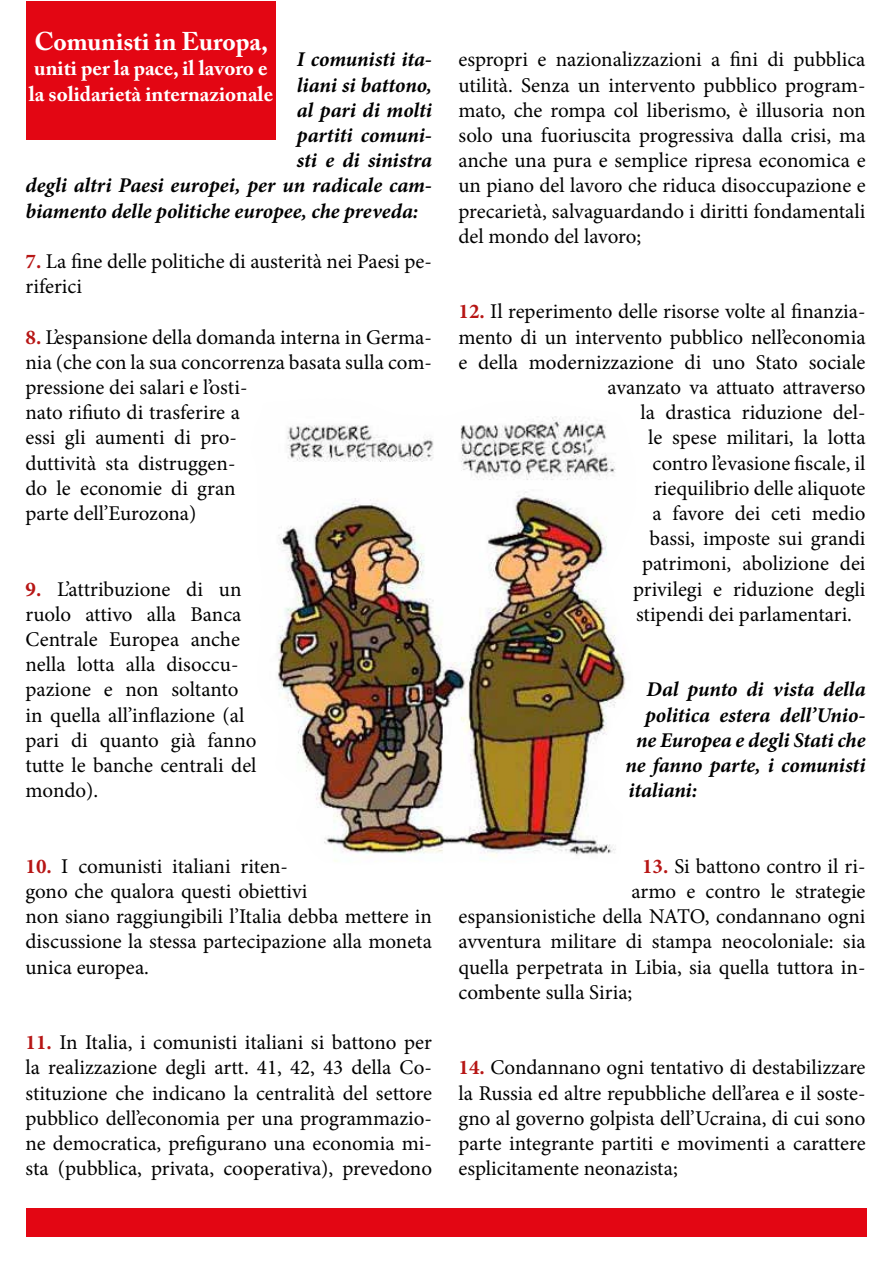
<style>
.page{position:relative;width:893px;height:1263px;background:#fff}
.page>*{position:absolute;margin:0;border:0;box-sizing:border-box;transform-origin:0 0}
.t1{font:700 25.5px "Adobe Caslon Pro";color:#fff}
.t2{font:21px/25.2px "Minion Pro";color:#000}
.t3{font:italic 700 21px "Minion Pro";letter-spacing:-.005em;color:#000}
.t4{font:700 21px/25.2px "Adobe Caslon Pro";color:#fff}
.s1{font-weight:700;color:#b71615}
</style>
<div class="page">
<div style="left:26px;top:1px;width:250px;height:139px;background:#e30613"></div>
<div style="left:26px;top:1208px;width:841px;height:29px;background:#e30613"></div>
<img style="left:278px;top:416px;width:348px;height:446px">
<p class="t1" style="left:34px;top:26px;width:235px">Comunisti in Europa,</p>
<p class="t4" style="left:29px;top:55px;width:246px">uniti per la pace, il lavoro e la solidarietà internazionale</p>
<p class="t3" style="left:297px;top:45px;width:137px">I comunisti ita-</p>
<p class="t3" style="left:297px;top:70px;width:137px">liani si battono,</p>
<p class="t3" style="left:297px;top:95px;width:137px">al pari di molti</p>
<p class="t3" style="left:297px;top:120px;width:137px">partiti comuni-</p>
<p class="t3" style="left:297px;top:145px;width:137px">sti e di sinistra</p>
<p class="t3" style="left:26px;top:171px;width:408px">degli altri Paesi europei, per un radicale cam-</p>
<p class="t3" style="left:26px;top:196px;width:394px">biamento delle politiche europee, che preveda:</p>
<p class="t2" style="left:26px;top:249px;width:408px"><span class="s1">7.</span> La fine delle politiche di austerità nei Paesi pe&shy;riferici</p>
<p class="t2" style="left:26px;top:324px;width:408px"><span class="s1">8.</span> L’espansione della domanda interna in Germa&shy;nia (che con la sua concorrenza basata sulla com&shy;pressione dei salari e l’osti-<br>nato rifiuto di trasferire a<br>essi gli aumenti di pro-<br>duttività sta distruggen-<br>do le economie di gran<br>parte dell’Eurozona)</p>
<p class="t2" style="left:26px;top:576px;width:233px"><span class="s1">9.</span> L’attribuzione di un ruolo attivo alla Banca<br>Centrale Europea anche nella lotta alla disoccu&shy;pazione e non soltanto in quella all’inflazione (al pari di quanto già fanno tutte le banche centrali del mondo).</p>
<p class="t2" style="left:26px;top:853px;width:408px"><span class="s1">10.</span> I comunisti italiani riten-<br>gono che qualora questi obiettivi<br>non siano raggiungibili l’Italia debba mettere in discussione la stessa partecipazione alla moneta unica europea.</p>
<p class="t2" style="left:26px;top:1030px;width:408px;text-align:justify"><span class="s1">11.</span> In Italia, i comunisti italiani si battono per la realizzazione degli artt. 41, 42, 43 della Co&shy;stituzione che indicano la centralità del settore pubblico dell’economia per una programmazio&shy;ne democratica, prefigurano una economia mi&shy;sta (pubblica, privata, cooperativa), prevedono</p>
<p class="t2" style="left:458px;top:47px;width:409px;text-align:justify">espropri e nazionalizzazioni a fini di pubblica utilità. Senza un intervento pubblico program&shy;mato, che rompa col liberismo, è illusoria non solo una fuoriuscita progressiva dalla crisi, ma anche una pura e semplice ripresa economica e un piano del lavoro che riduca disoccupazione e precarietà, salvaguardando i diritti fondamentali del mondo del lavoro;</p>
<p class="t2" style="left:458px;top:299px;width:409px"><span class="s1">12.</span> Il reperimento delle risorse volte al finanzia-</p>
<p class="t2" style="left:458px;top:324px;width:409px">mento di un intervento pubblico nell’economia</p>
<p class="t2" style="left:458px;top:349px;width:409px">e della modernizzazione di uno Stato sociale</p>
<p class="t2" style="left:608px;top:375px;width:260px">avanzato va attuato attraverso</p>
<p class="t2" style="left:641px;top:400px;width:227px">la drastica riduzione del-</p>
<p class="t2" style="left:648px;top:425px;width:219px">le spese militari, la lotta</p>
<p class="t2" style="left:653px;top:450px;width:214px">contro l’evasione fiscale, il</p>
<p class="t2" style="left:654px;top:475px;width:213px">riequilibrio delle aliquote</p>
<p class="t2" style="left:653px;top:501px;width:214px">a favore dei ceti medio</p>
<p class="t2" style="left:649px;top:526px;width:217px">bassi, imposte sui grandi</p>
<p class="t2" style="left:642px;top:551px;width:225px">patrimoni, abolizione dei</p>
<p class="t2" style="left:633px;top:576px;width:234px">privilegi e riduzione degli</p>
<p class="t2" style="left:636px;top:601px;width:218px">stipendi dei parlamentari.</p>
<p class="t3" style="left:646px;top:675px;width:221px">Dal punto di vista della</p>
<p class="t3" style="left:645px;top:700px;width:222px">politica estera dell’Unio-</p>
<p class="t3" style="left:636px;top:725px;width:231px">ne Europea e degli Stati che</p>
<p class="t3" style="left:625px;top:750px;width:241px">ne fanno parte, i comunisti</p>
<p class="t3" style="left:628px;top:775px;width:70px">italiani:</p>
<p class="t2" style="left:642px;top:853px;width:225px"><span class="s1">13.</span> Si battono contro il ri-</p>
<p class="t2" style="left:632px;top:879px;width:236px">armo e contro le strategie</p>
<p class="t2" style="left:458px;top:904px;width:409px">espansionistiche della NATO, condannano ogni</p>
<p class="t2" style="left:458px;top:929px;width:409px">avventura militare di stampa neocoloniale: sia</p>
<p class="t2" style="left:458px;top:954px;width:409px">quella perpetrata in Libia, sia quella tuttora in-</p>
<p class="t2" style="left:458px;top:979px;width:175px">combente sulla Siria;</p>
<p class="t2" style="left:458px;top:1055px;width:409px;text-align:justify"><span class="s1">14.</span> Condannano ogni tentativo di destabilizzare la Russia ed altre repubbliche dell’area e il soste&shy;gno al governo golpista dell’Ucraina, di cui sono parte integrante partiti e movimenti a carattere esplicitamente neonazista;</p>
</div>
